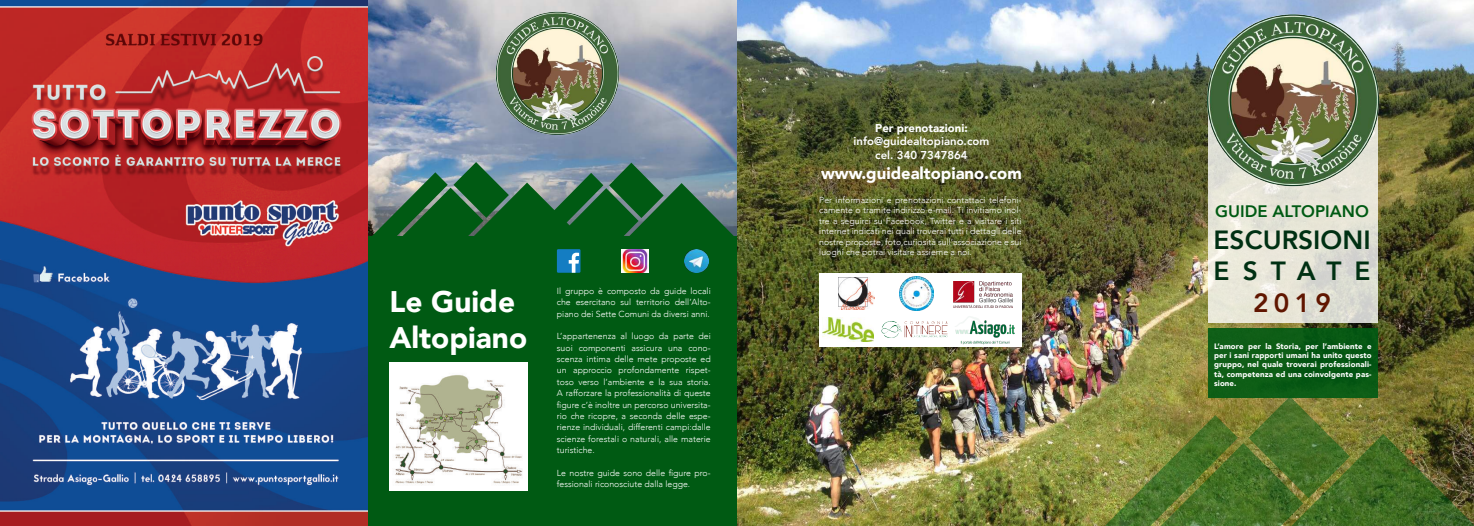
<style>
.page{position:relative;width:1474px;height:526px;background:#fff}
.page>*{position:absolute;margin:0;border:0;box-sizing:border-box;transform-origin:0 0}
.t1{font:900 29.75px/35.7px "Avenir";color:#fff}
.t2{font:800 26.25px/31.5px "Avenir";color:#003013}
.t3{font:800 26.25px "Avenir";color:#601600}
.t4{font:900 16.62px "Avenir";color:#fff}
.t5{font:800 16.62px "Avenir";color:#005a13}
.t6{font:800 11.38px/13.7px "Avenir";color:#fff;text-align:center}
.t7{font:900 11.38px "Avenir";color:#fff}
.t8{font:300 8.75px/11.4px "Avenir";color:#fff;text-align:justify}
.t9{font:900 7.88px/9.5px "Avenir";letter-spacing:.015em;color:#fff;text-align:justify}
</style>
<div class="page">
<img style="left:0;top:0;width:368px;height:526px">
<img style="left:737px;top:0;width:736px;height:526px">
<img style="left:1093px;top:396px;width:380px;height:130px">
<svg style="left:1207px;top:188px;width:170px;height:135px;fill:#e7e5d8"></svg>
<img style="left:1206px;top:12px;width:176px;height:176px">
<div style="left:1208px;top:328px;width:169px;height:70px;background:#0c5c15"></div>
<img style="left:368px;top:0;width:369px;height:237px">
<svg style="left:369px;top:162px;width:368px;height:75px"></svg>
<div style="left:368px;top:237px;width:369px;height:289px;background:#005a13"></div>
<img style="left:495px;top:11px;width:126px;height:125px">
<img style="left:389px;top:362px;width:139px;height:128px">
<div style="left:557px;top:249px;width:23px;height:24px;background:#147dc2"></div>
<svg style="left:568px;top:253px;width:11px;height:20px"></svg>
<img style="left:622px;top:249px;width:27px;height:24px">
<img style="left:685px;top:249px;width:23px;height:24px">
<div style="left:819px;top:273px;width:202px;height:74px;background:#fff"></div>
<img style="left:953px;top:281px;width:59px;height:26px">
<img style="left:899px;top:276px;width:34px;height:34px">
<img style="left:838px;top:277px;width:37px;height:33px">
<img style="left:822px;top:317px;width:51px;height:24px">
<img style="left:881px;top:321px;width:66px;height:17px">
<img style="left:947px;top:314px;width:76px;height:33px">
<h1 class="t1" style="left:389px;top:283px;width:139px">Le Guide<br>Altopiano</h1>
<p class="t8" style="left:557px;top:285px;width:155px">Il gruppo è composto da guide locali che esercitano sul territorio dell’Alto&shy;piano dei Sette Comuni da diversi anni.</p>
<p class="t8" style="left:557px;top:330px;width:155px">L’appartenenza al luogo da parte dei suoi componenti assicura una cono&shy;scenza intima delle mete proposte ed un approccio profondamente rispet&shy;toso verso l’ambiente e la sua storia.<br>A rafforzare la professionalità di queste figure c’è inoltre un percorso universita&shy;rio che ricopre, a seconda delle espe&shy;rienze individuali, differenti campi:dalle scienze forestali o naturali, alle materie turistiche.</p>
<p class="t8" style="left:557px;top:467px;width:155px">Le nostre guide sono delle figure pro&shy;fessionali riconosciute dalla legge.</p>
<h3 class="t7" style="left:875px;top:118px;width:94px">Per prenotazioni:</h3>
<h3 class="t6" style="left:853px;top:134px;width:137px">info@guidealtopiano.com cel. 340 7347864</h3>
<h3 class="t4" style="left:821px;top:159px;width:202px">www.guidealtopiano.com</h3>
<p class="t8" style="left:819px;top:194px;width:204px;line-height:10.5px">Per informazioni e prenotazioni contattaci telefoni&shy;camente o tramite indirizzo e-mail. Ti invitiamo inol&shy;tre a seguirci su Facebook, Twitter e a visitare i siti internet indicati nei quali troverai tutti i dettagli delle nostre proposte, foto,curiosità sull’associazione e sui luoghi che potrai visitare assieme a noi.</p>
<h3 class="t5" style="left:1215px;top:199px;width:155px">GUIDE ALTOPIANO</h3>
<h2 class="t2" style="left:1213px;top:224px;width:159px">ESCURSIONI<br>ESTATE</h2>
<h2 class="t3" style="left:1253px;top:282px;width:79px">2019</h2>
<p class="t9" style="left:1213px;top:341px;width:159px">L’amore per la Storia, per l’ambiente e per i sani rapporti umani ha unito questo gruppo, nel quale troverai professionali&shy;tà, competenza ed una coinvolgente pas&shy;sione.</p>
</div>
